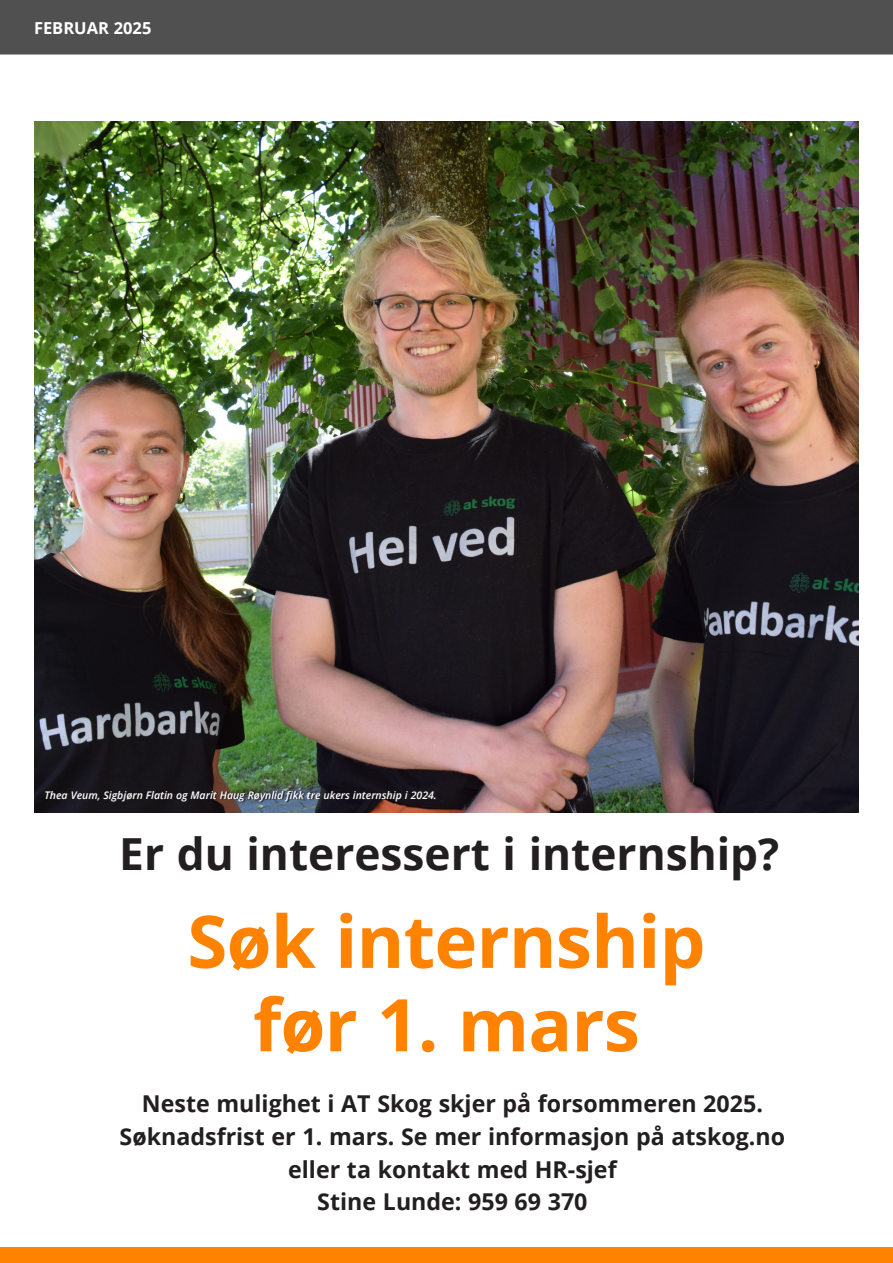
<style>
.page{position:relative;width:893px;height:1263px;background:#fff}
.page>*{position:absolute;margin:0;border:0;box-sizing:border-box;transform-origin:0 0}
.t1{font:700 72.6px/83.4px "Open Sans";letter-spacing:-.01em;color:#ff8200;text-align:center}
.t2{font:700 44.25px "Open Sans";color:#231f20}
.t3{font:700 23.25px/32.8px "Open Sans";color:#231f20;text-align:center}
.t4{font:700 16.5px "Open Sans";color:#fff}
.t5{font:italic 600 10.5px "Open Sans";color:#fff}
</style>
<div class="page">
<div style="left:0;top:0;width:893px;height:55px;background:#515050"></div>
<div style="left:0;top:1247px;width:893px;height:16px;background:#ff8200"></div>
<img style="left:34px;top:121px;width:825px;height:691px">
<svg style="left:45px;top:791px;width:392px;height:12px;background:#26252b"></svg>
<p class="t4" style="left:34px;top:17px;width:119px">FEBRUAR 2025</p>
<p class="t5" style="left:45px;top:788px;width:394px">Thea Veum, Sigbjørn Flatin og Marit Haug Røynlid fikk tre ukers internship i 2024.</p>
<p class="t2" style="left:119px;top:823px;width:661px">Er du interessert i internship?</p>
<p class="t1" style="left:187px;top:898px;width:520px">Søk internship før 1. mars</p>
<p class="t3" style="left:120px;top:1086px;width:667px">Neste mulighet i AT Skog skjer på forsommeren 2025.<br>Søknadsfrist er 1. mars. Se mer informasjon på atskog.no eller ta kontakt med HR-sjef<br>Stine Lunde: 959 69 370</p>
</div>
